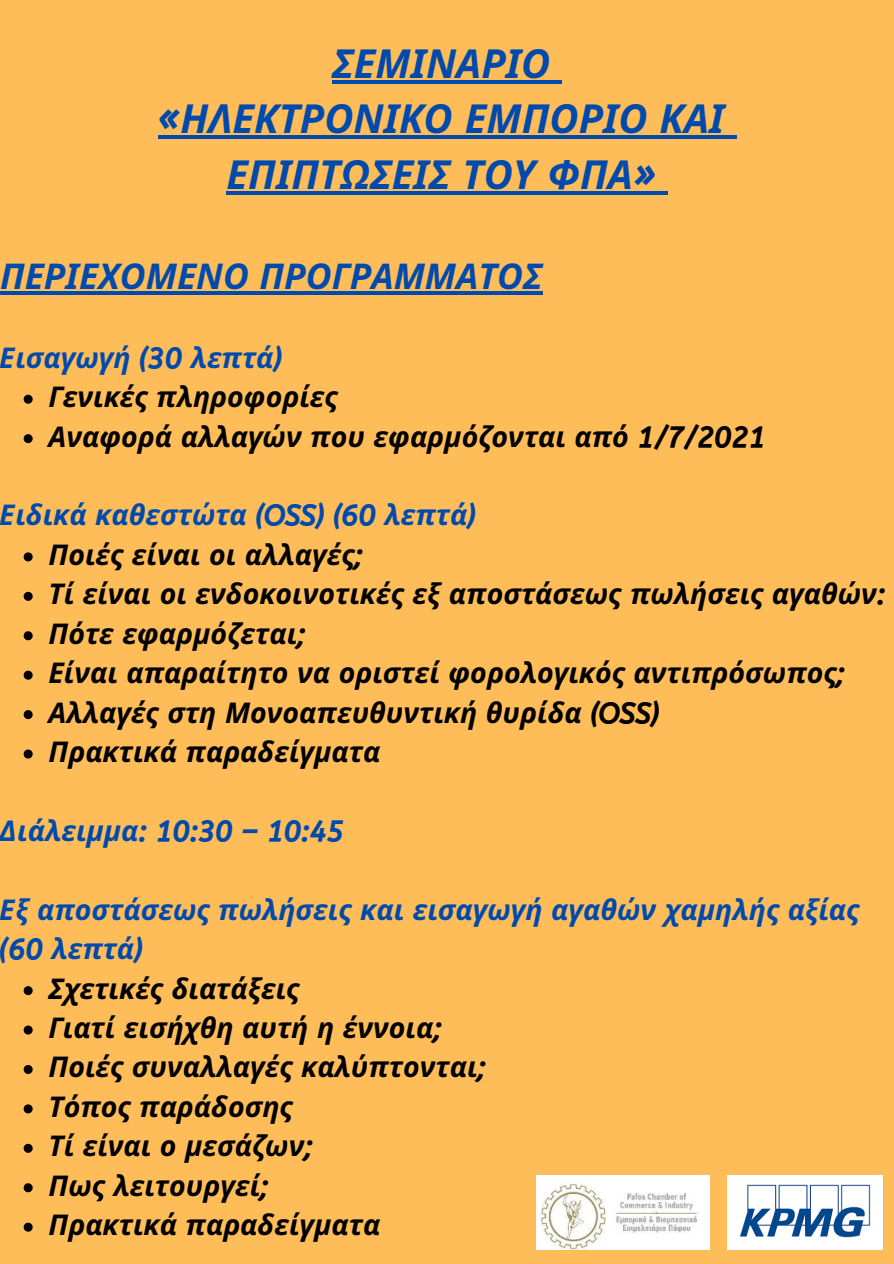
<style>
.page{position:relative;width:894px;height:1264px;background:#fff}
.page>*{position:absolute;margin:0;border:0;box-sizing:border-box;transform-origin:0 0}
.t1{font:italic 700 39.9px/55.2px "Noto Sans";color:#004aad;text-align:center}
.t2{font:italic 700 35.4px "Noto Sans";color:#004aad}
.t3{font:italic 700 28.5px/39.5px "Noto Sans";color:#000}
.t4{font:italic 700 28.5px/39.5px "Noto Sans";color:#004aad}
.t5{font:28.5px "CA Generated";color:#004aad}
.s1{font-family:"CA Generated";font-weight:400;font-style:normal}
.s2{font-family:"Noto Sans";font-weight:700;font-style:italic}
</style>
<div class="page">
<div style="left:0;top:0;width:893px;height:1263px;background:#ffbd59"></div>
<svg style="left:24px;top:395px;width:9px;height:9px"></svg>
<svg style="left:24px;top:434px;width:9px;height:9px"></svg>
<svg style="left:24px;top:552px;width:9px;height:9px"></svg>
<svg style="left:24px;top:592px;width:9px;height:9px"></svg>
<svg style="left:24px;top:631px;width:9px;height:9px"></svg>
<svg style="left:24px;top:670px;width:9px;height:9px"></svg>
<svg style="left:24px;top:710px;width:9px;height:9px"></svg>
<svg style="left:24px;top:749px;width:9px;height:9px"></svg>
<svg style="left:24px;top:986px;width:9px;height:9px"></svg>
<svg style="left:24px;top:1025px;width:9px;height:9px"></svg>
<svg style="left:24px;top:1065px;width:9px;height:8px"></svg>
<svg style="left:24px;top:1104px;width:9px;height:9px"></svg>
<svg style="left:24px;top:1143px;width:9px;height:9px"></svg>
<svg style="left:24px;top:1183px;width:9px;height:9px"></svg>
<svg style="left:24px;top:1222px;width:9px;height:9px"></svg>
<hr style="left:332px;top:80px;width:218px;height:4px;background:#004aad">
<hr style="left:550px;top:80px;width:12px;height:4px;background:#004aad">
<hr style="left:158px;top:136px;width:566px;height:3px;background:#004aad">
<svg style="left:724px;top:136px;width:12px;height:3px"></svg>
<hr style="left:226px;top:191px;width:429px;height:3px;background:#004aad">
<svg style="left:655px;top:191px;width:12px;height:3px"></svg>
<hr style="left:0;top:291px;width:542px;height:3px;background:#004aad">
<img style="left:727px;top:1175px;width:155px;height:74px">
<img style="left:536px;top:1175px;width:173px;height:74px">
<h1 class="t1" style="left:158px;top:37px;width:568px">ΣΕΜΙΝΑΡΙΟ<br><span class="s1">«</span>ΗΛΕΚΤΡΟΝΙΚΟ ΕΜΠΟΡΙΟ ΚΑΙ<br>ΕΠΙΠΤΩΣΕΙΣ ΤΟΥ ΦΠΑ<span class="s1">»</span></h1>
<p class="t2" style="left:0;top:251px;width:544px">ΠΕΡΙΕΧΟΜΕΝΟ ΠΡΟΓΡΑΜΜΑΤΟΣ</p>
<p class="t4" style="left:0;top:338px;width:283px">Εισαγωγή <span class="s1">(30</span> λεπτά<span class="s1">)</span></p>
<p class="t3" style="left:48px;top:377px;width:718px">Γενικές πληροφορίες<br>Αναφορά αλλαγών που εφαρμόζονται από <span class="s1">1/7/2021</span></p>
<p class="t4" style="left:0;top:496px;width:477px">Ειδικά καθεστώτα <span class="s1">(OSS) (60</span> λεπτά<span class="s1">)</span></p>
<p class="t3" style="left:48px;top:535px;width:838px">Ποιές είναι οι αλλαγές<span class="s1">;<br></span>Τί είναι οι ενδοκοινοτικές εξ αποστάσεως πωλήσεις αγαθών<span class="s1">:<br></span>Πότε εφαρμόζεται<span class="s1">;<br></span>Είναι απαραίτητο να οριστεί φορολογικός αντιπρόσωπος<span class="s1">; </span>Αλλαγές στη Μονοαπευθυντική θυρίδα <span class="s1">(OSS)<br></span>Πρακτικά παραδείγματα</p>
<p class="t5" style="left:0;top:814px;width:345px"><span class="s2">Διάλειμμα</span>: 10:30 – 10:45</p>
<p class="t4" style="left:0;top:890px;width:860px">Εξ αποστάσεως πωλήσεις και εισαγωγή αγαθών χαμηλής αξίας <span class="s1">(60</span> λεπτά<span class="s1">)</span></p>
<p class="t3" style="left:48px;top:969px;width:439px">Σχετικές διατάξεις<br>Γιατί εισήχθη αυτή η έννοια<span class="s1">;<br></span>Ποιές συναλλαγές καλύπτονται<span class="s1">;<br></span>Τόπος παράδοσης<br>Τί είναι ο μεσάζων<span class="s1">;<br></span>Πως λειτουργεί<span class="s1">;<br></span>Πρακτικά παραδείγματα</p>
</div>
